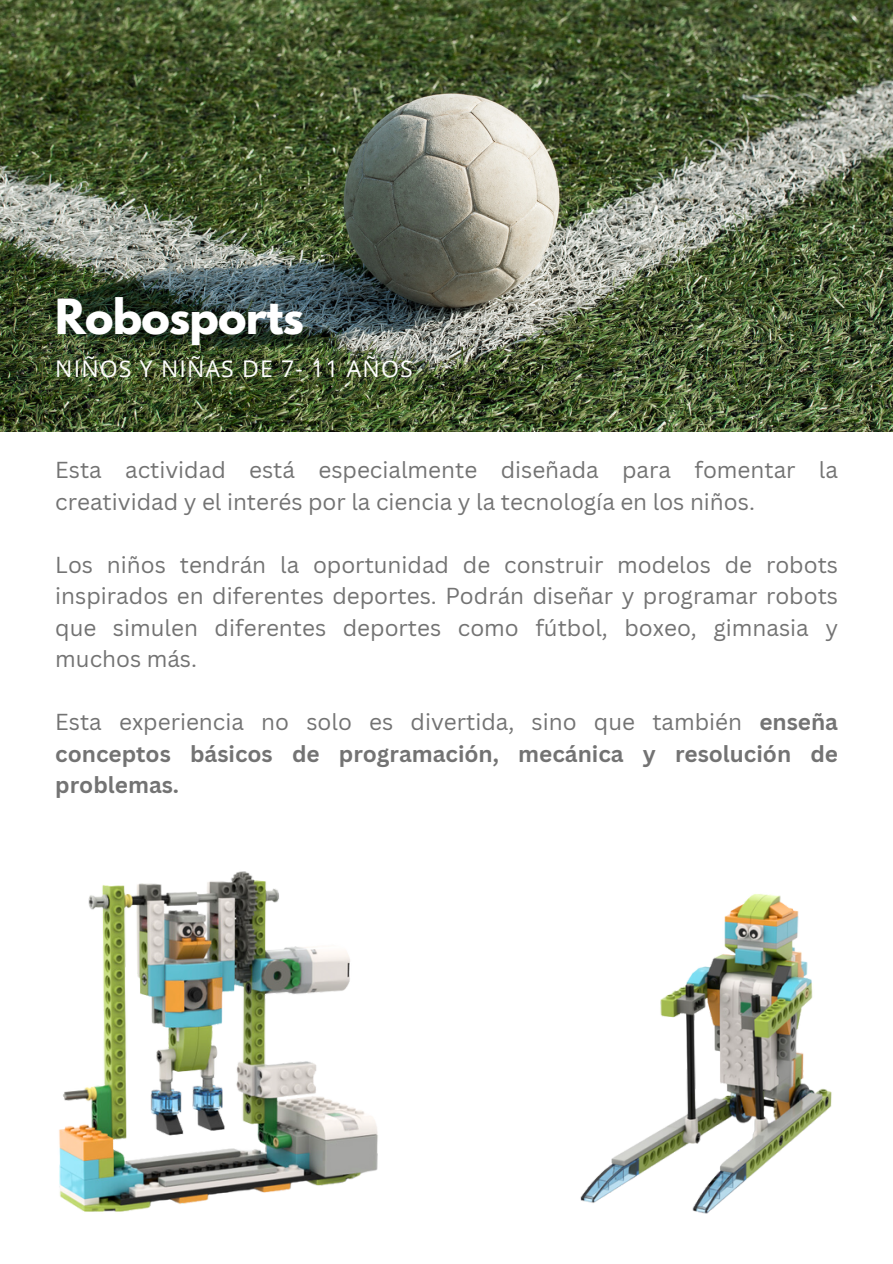
<style>
.page{position:relative;width:893px;height:1264px;background:#fff}
.page>*{position:absolute;margin:0;border:0;box-sizing:border-box;transform-origin:0 0}
.t1{font:700 42.9px "League Spartan";letter-spacing:-.015em;color:#fff}
.t2{font:22.95px "Open Sans";letter-spacing:.05em;color:#fff}
.t3{font:22.5px/31.5px "Canva Sans";color:#737373}
.t4{font:700 22.5px/31.5px "Canva Sans";color:#737373;text-align:justify}
.s1{font-weight:400}
</style>
<div class="page">
<img style="left:0;top:0;width:892px;height:431px">
<img style="left:59px;top:871px;width:319px;height:341px">
<img style="left:580px;top:894px;width:252px;height:320px">
<p class="t1" style="left:55px;top:295px;width:250px">Robosports</p>
<p class="t2" style="left:55px;top:353px;width:359px">NIÑOS Y NIÑAS DE 7- 11 AÑOS</p>
<p class="t3" style="left:55px;top:453px;width:784px">Esta actividad está especialmente diseñada para fomentar la creatividad y el interés por la ciencia y la tecnología en los niños.</p>
<p class="t3" style="left:55px;top:548px;width:784px;text-align:justify">Los niños tendrán la oportunidad de construir modelos de robots inspirados en diferentes deportes. Podrán diseñar y programar robots que simulen diferentes deportes como fútbol, boxeo, gimnasia y muchos más.</p>
<p class="t4" style="left:55px;top:705px;width:784px"><span class="s1">Esta experiencia no solo es divertida, sino que también</span> enseña conceptos básicos de programación, mecánica y resolución de problemas.</p>
</div>
